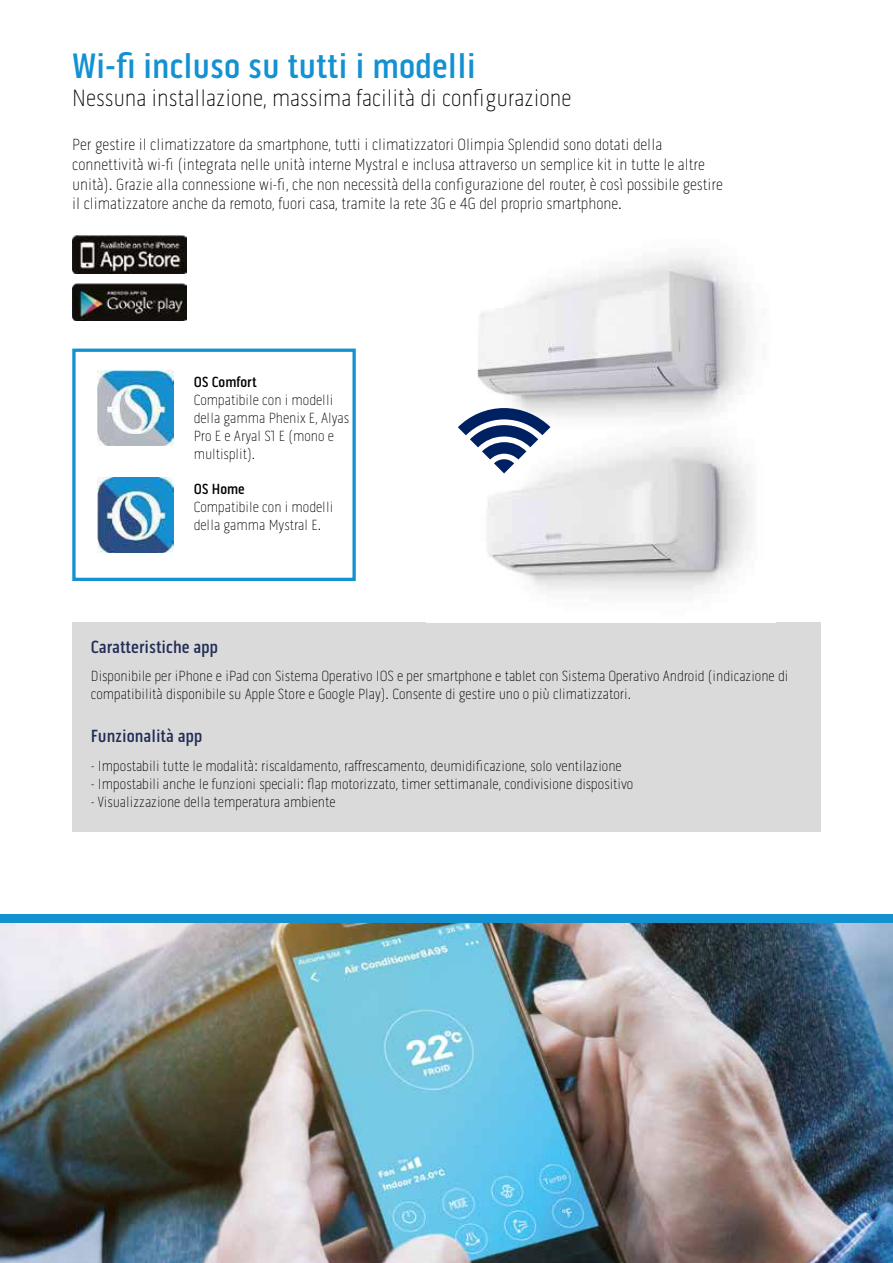
<style>
.page{position:relative;width:893px;height:1263px;background:#fff}
.page>*{position:absolute;margin:0;border:0;box-sizing:border-box;transform-origin:0 0}
.t1{font:500 36px "Pill Gothic 300 mg";color:#1391d1}
.t2{font:100 24px "Pill Gothic 300 mg";color:#000}
.t3{font:500 18px "Pill Gothic 300 mg";color:#212d57}
.t4{font:100 16.5px/19.8px "Pill Gothic 300 mg";color:#000}
.t5{font:100 15px/18px "Pill Gothic 300 mg";color:#000}
.t6{font:500 15px "Pill Gothic 300 mg";color:#000}
</style>
<div class="page">
<img style="left:0;top:923px;width:893px;height:340px">
<div style="left:0;top:914px;width:893px;height:9px;background:#1391d1"></div>
<img style="left:72px;top:235px;width:114px;height:38px">
<img style="left:72px;top:283px;width:114px;height:38px">
<div style="left:72px;top:349px;width:284px;height:232px;border:3px solid #1391d1"></div>
<div style="left:72px;top:622px;width:749px;height:209px;background:#dadada"></div>
<img style="left:98px;top:371px;width:75px;height:75px">
<img style="left:98px;top:478px;width:75px;height:74px">
<img style="left:477px;top:256px;width:275px;height:336px">
<svg style="left:458px;top:408px;width:92px;height:65px"></svg>
<h1 class="t1" style="left:72px;top:44px;width:405px">Wi-fi incluso su tutti i modelli</h1>
<h2 class="t2" style="left:72px;top:85px;width:500px">Nessuna installazione, massima facilità di configurazione</h2>
<p class="t4" style="left:72px;top:135px;width:652px">Per gestire il climatizzatore da smartphone, tutti i climatizzatori Olimpia Splendid sono dotati della connettività wi-fi (integrata nelle unità interne Mystral e inclusa attraverso un semplice kit in tutte le altre unità). Grazie alla connessione wi-fi, che non necessità della configurazione del router, è così possibile gestire il climatizzatore anche da remoto, fuori casa, tramite la rete 3G e 4G del proprio smartphone.</p>
<p class="t6" style="left:194px;top:373px;width:64px">OS Comfort</p>
<p class="t5" style="left:194px;top:391px;width:157px">Compatibile con i modelli della gamma Phenix E, Alyas<br>Pro E e Aryal S1 E (mono e multisplit).</p>
<p class="t6" style="left:194px;top:480px;width:53px">OS Home</p>
<p class="t5" style="left:194px;top:498px;width:141px">Compatibile con i modelli della gamma Mystral E.</p>
<p class="t3" style="left:91px;top:637px;width:129px">Caratteristiche app</p>
<p class="t5" style="left:91px;top:667px;width:699px">Disponibile per iPhone e iPad con Sistema Operativo IOS e per smartphone e tablet con Sistema Operativo Android (indicazione di compatibilità disponibile su Apple Store e Google Play). Consente di gestire uno o più climatizzatori.</p>
<p class="t3" style="left:91px;top:726px;width:113px">Funzionalità app</p>
<p class="t5" style="left:91px;top:756px;width:533px">- Impostabili tutte le modalità: riscaldamento, raffrescamento, deumidificazione, solo ventilazione</p>
<p class="t5" style="left:91px;top:774px;width:544px">- Impostabili anche le funzioni speciali: flap motorizzato, timer settimanale, condivisione dispositivo</p>
<p class="t5" style="left:91px;top:792px;width:246px">- Visualizzazione della temperatura ambiente</p>
</div>
